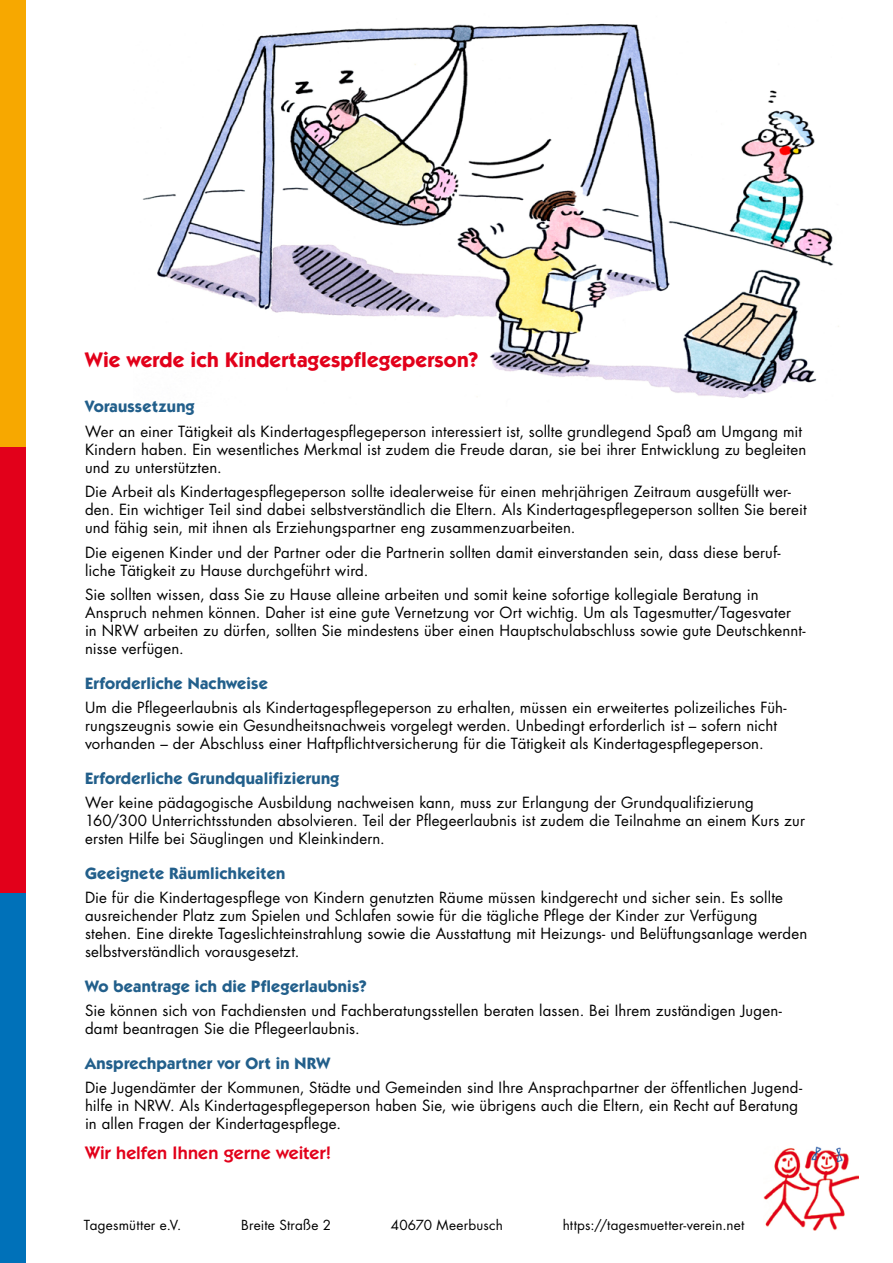
<style>
.page{position:relative;width:893px;height:1263px;background:#fff}
.page>*{position:absolute;margin:0;border:0;box-sizing:border-box;transform-origin:0 0}
.t1{font:700 21px "Itc Kabel";letter-spacing:.01em;color:#e2001a}
.t2{font:600 18px "Itc Kabel";letter-spacing:.01em;color:#e2001a}
.t3{font:700 16.5px "Itc Kabel";letter-spacing:.015em;color:#225f8b}
.t4{font:15px/18px "Futura";letter-spacing:.01em;color:#000}
.t5{font:13.5px "Futura";letter-spacing:.015em;color:#000}
</style>
<div class="page">
<div style="left:0;top:892px;width:26px;height:371px;background:#0071b9"></div>
<div style="left:0;top:446px;width:26px;height:447px;background:#e2001a"></div>
<div style="left:0;top:0;width:26px;height:446px;background:#f7a800"></div>
<img style="left:764px;top:1147px;width:95px;height:83px">
<img style="left:142px;top:23px;width:697px;height:375px">
<h1 class="t1" style="left:85px;top:347px;width:395px">Wie werde ich Kindertagespflegeperson?</h1>
<p class="t3" style="left:85px;top:397px;width:111px">Voraussetzung</p>
<p class="t4" style="left:85px;top:422px;width:723px">Wer an einer Tätigkeit als Kindertagespflegeperson interessiert ist, sollte grundlegend Spaß am Umgang mit<br>Kindern haben. Ein wesentliches Merkmal ist zudem die Freude daran, sie bei ihrer Entwicklung zu begleiten und zu unterstützten.</p>
<p class="t4" style="left:85px;top:482px;width:723px">Die Arbeit als Kindertagespflegeperson sollte idealerweise für einen mehrjährigen Zeitraum ausgefüllt wer&shy;den. Ein wichtiger Teil sind dabei selbstverständlich die Eltern. Als Kindertagespflegeperson sollten Sie bereit und fähig sein, mit ihnen als Erziehungspartner eng zusammenzuarbeiten.</p>
<p class="t4" style="left:85px;top:543px;width:697px">Die eigenen Kinder und der Partner oder die Partnerin sollten damit einverstanden sein, dass diese beruf&shy;liche Tätigkeit zu Hause durchgeführt wird.</p>
<p class="t4" style="left:85px;top:585px;width:722px">Sie sollten wissen, dass Sie zu Hause alleine arbeiten und somit keine sofortige kollegiale Beratung in Anspruch nehmen können. Daher ist eine gute Vernetzung vor Ort wichtig. Um als Tagesmutter/Tagesvater in NRW arbeiten zu dürfen, sollten Sie mindestens über einen Hauptschulabschluss sowie gute Deutschkennt&shy;nisse verfügen.</p>
<p class="t3" style="left:85px;top:673px;width:184px">Erforderliche Nachweise</p>
<p class="t4" style="left:85px;top:698px;width:703px">Um die Pflegeerlaubnis als Kindertagespflegeperson zu erhalten, müssen ein erweitertes polizeiliches Füh&shy;rungszeugnis sowie ein Gesundheitsnachweis vorgelegt werden. Unbedingt erforderlich ist – sofern nicht vorhanden – der Abschluss einer Haftpflichtversicherung für die Tätigkeit als Kindertagespflegeperson.</p>
<p class="t3" style="left:85px;top:768px;width:256px">Erforderliche Grundqualifizierung</p>
<p class="t4" style="left:85px;top:793px;width:722px">Wer keine pädagogische Ausbildung nachweisen kann, muss zur Erlangung der Grundqualifizierung<br>160/300 Unterrichtsstunden absolvieren. Teil der Pflegeerlaubnis ist zudem die Teilnahme an einem Kurs zur ersten Hilfe bei Säuglingen und Kleinkindern.</p>
<p class="t3" style="left:85px;top:863px;width:202px">Geeignete Räumlichkeiten</p>
<p class="t4" style="left:85px;top:888px;width:724px">Die für die Kindertagespflege von Kindern genutzten Räume müssen kindgerecht und sicher sein. Es sollte ausreichender Platz zum Spielen und Schlafen sowie für die tägliche Pflege der Kinder zur Verfügung stehen. Eine direkte Tageslichteinstrahlung sowie die Ausstattung mit Heizungs- und Belüftungsanlage werden selbstverständlich vorausgesetzt.</p>
<p class="t3" style="left:85px;top:976px;width:283px">Wo beantrage ich die Pflegerlaubnis?</p>
<p class="t4" style="left:85px;top:1001px;width:698px">Sie können sich von Fachdiensten und Fachberatungsstellen beraten lassen. Bei Ihrem zuständigen Jugen&shy;damt beantragen Sie die Pflegeerlaubnis.</p>
<p class="t3" style="left:85px;top:1053px;width:247px">Ansprechpartner vor Ort in NRW</p>
<p class="t4" style="left:85px;top:1078px;width:719px">Die Jugendämter der Kommunen, Städte und Gemeinden sind Ihre Ansprachpartner der öffentlichen Jugend&shy;hilfe in NRW. Als Kindertagespflegeperson haben Sie, wie übrigens auch die Eltern, ein Recht auf Beratung in allen Fragen der Kindertagespflege.</p>
<p class="t2" style="left:85px;top:1143px;width:248px">Wir helfen Ihnen gerne weiter!</p>
<p class="t5" style="left:84px;top:1216px;width:99px">Tagesmütter e.V.</p>
<p class="t5" style="left:241px;top:1216px;width:91px">Breite Straße 2</p>
<p class="t5" style="left:391px;top:1216px;width:113px">40670 Meerbusch</p>
<p class="t5" style="left:563px;top:1216px;width:183px">https://tagesmuetter-verein.net</p>
</div>
